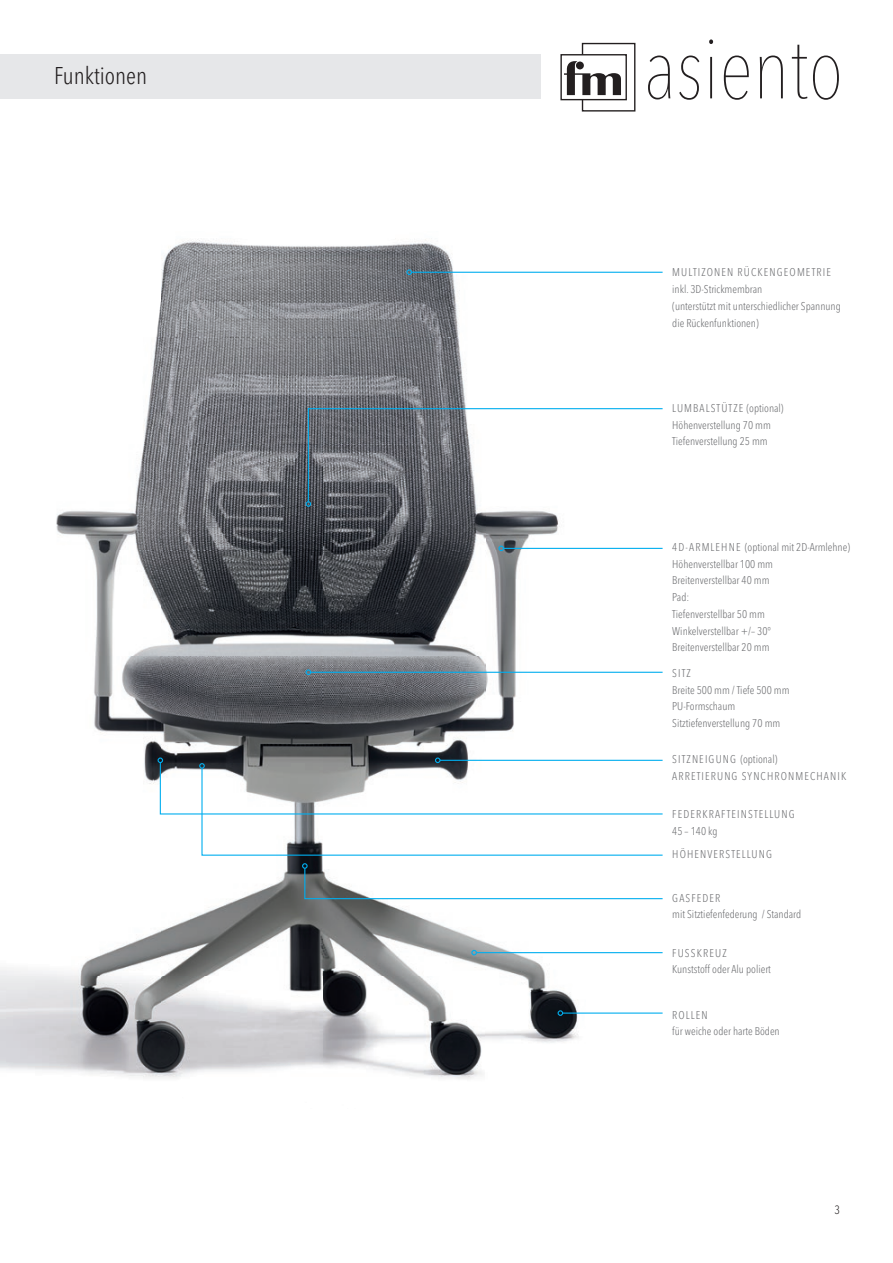
<style>
.page{position:relative;width:893px;height:1263px;background:#fff}
.page>*{position:absolute;margin:0;border:0;box-sizing:border-box;transform-origin:0 0}
.t1{font:200 85.8px "Avenir Next Condensed";color:#231f20}
.t2{font:300 condensed 24px "Avenir Next LT Pro";color:#231f20}
.t3{font:300 condensed 12px "Avenir Next LT Pro";color:#231f20}
.t4{font:300 condensed 11.1px/16.8px "Avenir Next LT Pro";color:#6c6d70}
.t5{font:300 condensed 11.1px/16.8px "Avenir Next LT Pro";letter-spacing:.1em;color:#6c6d70}
</style>
<div class="page">
<div style="left:0;top:54px;width:541px;height:45px;background:#e6e7e9"></div>
<svg style="left:564px;top:42px;width:72px;height:70px"></svg>
<div style="left:560px;top:54px;width:67px;height:46px;border:1px solid #231f20"></div>
<img style="left:0;top:239px;width:593px;height:840px">
<hr style="left:411px;top:272px;width:252px;height:1px;background:#00aeef">
<svg style="left:406px;top:269px;width:6px;height:6px"></svg>
<hr style="left:503px;top:548px;width:160px;height:1px;background:#00aeef">
<svg style="left:498px;top:546px;width:6px;height:5px"></svg>
<hr style="left:311px;top:672px;width:352px;height:1px;background:#00aeef">
<svg style="left:306px;top:669px;width:5px;height:6px"></svg>
<hr style="left:476px;top:952px;width:187px;height:1px;background:#00aeef">
<svg style="left:471px;top:950px;width:6px;height:5px"></svg>
<hr style="left:563px;top:1012px;width:100px;height:2px;background:#00aeef">
<svg style="left:558px;top:1010px;width:5px;height:6px"></svg>
<svg style="left:306px;top:408px;width:357px;height:99px"></svg>
<svg style="left:158px;top:757px;width:505px;height:99px"></svg>
<svg style="left:302px;top:863px;width:361px;height:37px"></svg>
<h2 class="t2" style="left:54px;top:61px;width:95px">Funktionen</h2>
<h1 class="t1" style="left:644px;top:17px;width:201px">asiento</h1>
<p class="t4" style="left:672px;top:264px;width:170px">MULTIZONEN RÜCKENGEOMETRIE inkl. 3D-Strickmembran<br>(unterstützt mit unterschiedlicher Spannung die Rückenfunktionen)</p>
<p class="t4" style="left:672px;top:400px;width:113px">LUMBALSTÜTZE (optional)<br>Höhenverstellung 70 mm<br>Tiefenverstellung 25 mm</p>
<p class="t4" style="left:672px;top:539px;width:179px">4D-ARMLEHNE (optional mit 2D-Armlehne)<br>Höhenverstellbar 100 mm<br>Breitenverstellbar 40 mm<br>Pad:<br>Tiefenverstellbar 50 mm<br>Winkelverstellbar +/– 30°<br>Breitenverstellbar 20 mm</p>
<p class="t4" style="left:672px;top:664px;width:119px">SITZ<br>Breite 500 mm / Tiefe 500 mm<br>PU-Formschaum<br>Sitztiefenverstellung 70 mm</p>
<p class="t5" style="left:672px;top:751px;width:175px">SITZNEIGUNG (optional)<br>ARRETIERUNG SYNCHRONMECHANIK</p>
<p class="t5" style="left:672px;top:805px;width:124px">FEDERKRAFTEINSTELLUNG<br>45 – 140 kg</p>
<p class="t5" style="left:672px;top:846px;width:101px">HÖHENVERSTELLUNG</p>
<p class="t4" style="left:672px;top:889px;width:130px">GASFEDER<br>mit Sitztiefenfederung / Standard</p>
<p class="t4" style="left:672px;top:944px;width:100px">FUSSKREUZ<br>Kunststoff oder Alu poliert</p>
<p class="t4" style="left:672px;top:1006px;width:109px">ROLLEN<br>für weiche oder harte Böden</p>
<p class="t3" style="left:834px;top:1202px;width:7px">3</p>
</div>
